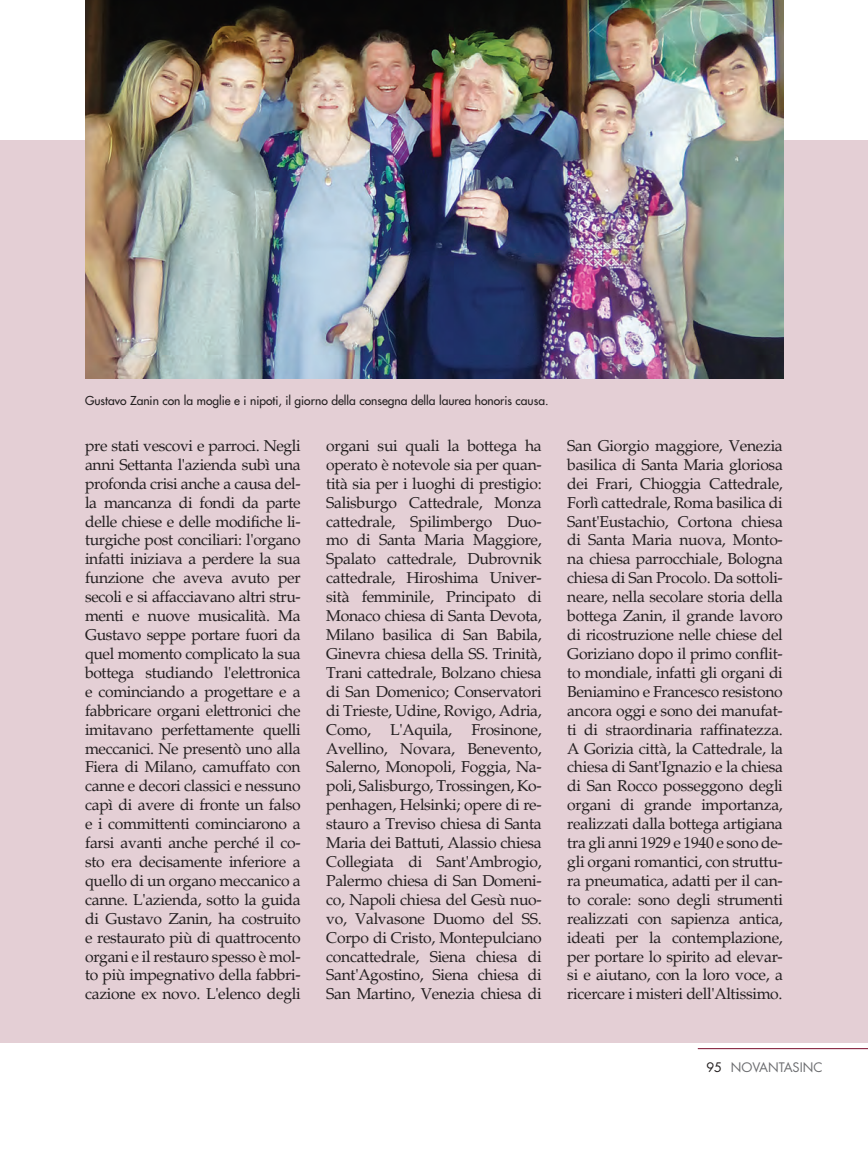
<style>
.page{position:relative;width:868px;height:1149px;background:#fff}
.page>*{position:absolute;margin:0;border:0;box-sizing:border-box;transform-origin:0 0}
.Normale{font:15.75px/18.9px "Palatino";letter-spacing:-.02em;color:#231f20;text-align:justify}
.t1{font:12.75px "Futura";color:#6c6d70}
.t2{font:12px "Futura";color:#231f20}
.s1{color:#231f20}
</style>
<div class="page">
<hr style="left:697px;top:1047px;width:170px;height:1px;background:#790d2c">
<div style="left:0;top:140px;width:867px;height:902px;background:#e4cfd5"></div>
<img style="left:85px;top:0;width:698px;height:378px">
<p class="t2" style="left:85px;top:393px;width:465px">Gustavo Zanin con la moglie e i nipoti, il giorno della consegna della laurea honoris causa.</p>
<p class="Normale" style="left:85px;top:436px;width:217px">pre stati vescovi e parroci. Negli anni Settanta l'azienda subì una profonda crisi anche a causa del&shy;la mancanza di fondi da parte delle chiese e delle modifiche li&shy;turgiche post conciliari: l'organo infatti iniziava a perdere la sua funzione che aveva avuto per secoli e si affacciavano altri stru&shy;menti e nuove musicalità. Ma Gustavo seppe portare fuori da quel momento complicato la sua bottega studiando l'elettronica e cominciando a progettare e a fabbricare organi elettronici che imitavano perfettamente quelli meccanici. Ne presentò uno alla Fiera di Milano, camuffato con canne e decori classici e nessuno capì di avere di fronte un falso e i committenti cominciarono a farsi avanti anche perché il co&shy;sto era decisamente inferiore a quello di un organo meccanico a canne. L'azienda, sotto la guida di Gustavo Zanin, ha costruito e restaurato più di quattrocento organi e il restauro spesso è mol&shy;to più impegnativo della fabbri&shy;cazione ex novo. L'elenco degli</p>
<p class="Normale" style="left:326px;top:436px;width:217px">organi sui quali la bottega ha operato è notevole sia per quan&shy;tità sia per i luoghi di prestigio:<br>Salisburgo Cattedrale, Monza cattedrale, Spilimbergo Duo&shy;mo di Santa Maria Maggiore, Spalato cattedrale, Dubrovnik cattedrale, Hiroshima Univer&shy;sità femminile, Principato di Monaco chiesa di Santa Devota, Milano basilica di San Babila, Ginevra chiesa della SS. Trinità, Trani cattedrale, Bolzano chiesa di San Domenico; Conservatori di Trieste, Udine, Rovigo, Adria, Como, L'Aquila, Frosinone, Avellino, Novara, Benevento, Salerno, Monopoli, Foggia, Na&shy;poli, Salisburgo, Trossingen, Ko&shy;penhagen, Helsinki; opere di re&shy;stauro a Treviso chiesa di Santa Maria dei Battuti, Alassio chiesa Collegiata di Sant'Ambrogio, Palermo chiesa di San Domeni&shy;co, Napoli chiesa del Gesù nuo&shy;vo, Valvasone Duomo del SS.<br>Corpo di Cristo, Montepulciano concattedrale, Siena chiesa di Sant'Agostino, Siena chiesa di San Martino, Venezia chiesa di</p>
<p class="Normale" style="left:567px;top:436px;width:217px">San Giorgio maggiore, Venezia basilica di Santa Maria gloriosa dei Frari, Chioggia Cattedrale, Forlì cattedrale, Roma basilica di Sant'Eustachio, Cortona chiesa di Santa Maria nuova, Monto&shy;na chiesa parrocchiale, Bologna chiesa di San Procolo. Da sottoli&shy;neare, nella secolare storia della bottega Zanin, il grande lavoro di ricostruzione nelle chiese del Goriziano dopo il primo conflit&shy;to mondiale, infatti gli organi di Beniamino e Francesco resistono ancora oggi e sono dei manufat&shy;ti di straordinaria raffinatezza.<br>A Gorizia città, la Cattedrale, la chiesa di Sant'Ignazio e la chiesa di San Rocco posseggono degli organi di grande importanza, realizzati dalla bottega artigiana tra gli anni 1929 e 1940 e sono de&shy;gli organi romantici, con struttu&shy;ra pneumatica, adatti per il can&shy;to corale: sono degli strumenti realizzati con sapienza antica, ideati per la contemplazione, per portare lo spirito ad elevar&shy;si e aiutano, con la loro voce, a ricercare i misteri dell'Altissimo.</p>
<p class="t1" style="left:706px;top:1058px;width:118px"><span class="s1">95</span> NOVANTASINC</p>
</div>
